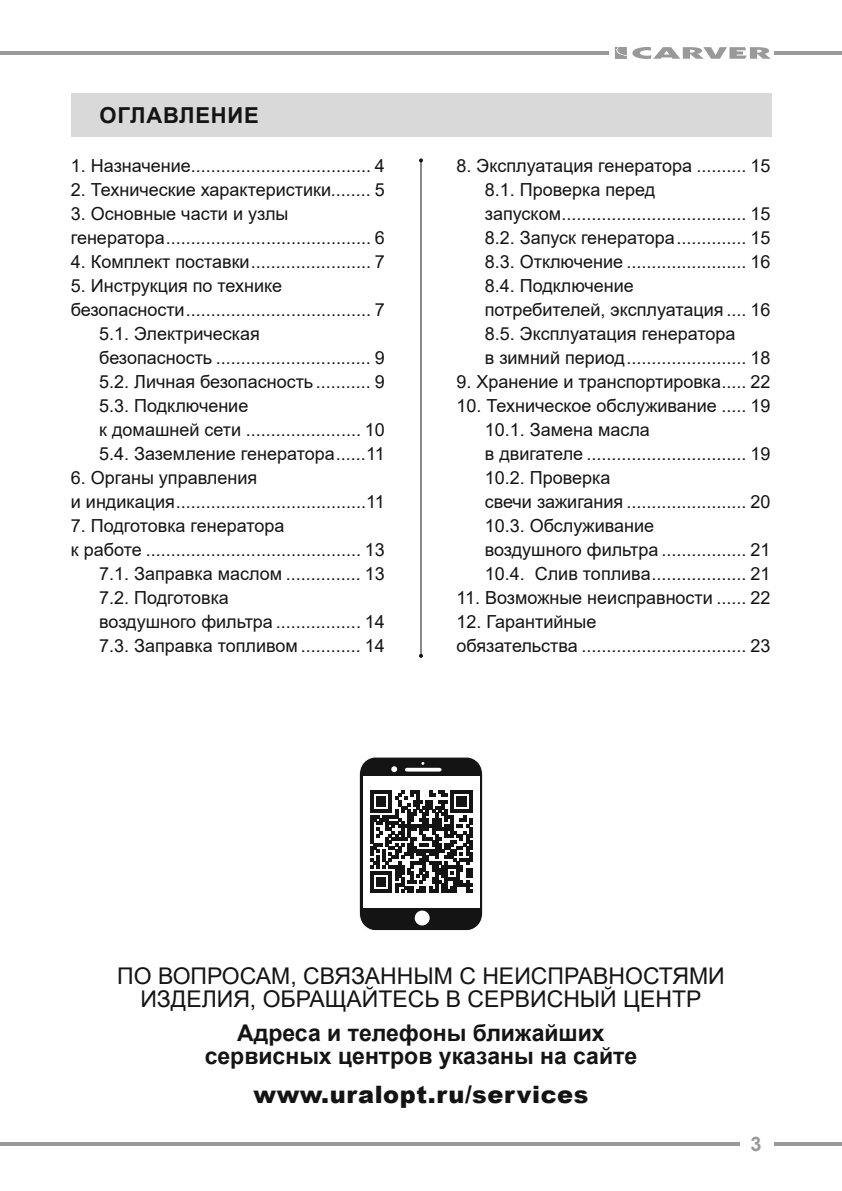
<style>
.page{position:relative;width:842px;height:1191px;background:#fff}
.page>*{position:absolute;margin:0;border:0;box-sizing:border-box;transform-origin:0 0}
.t1{font:900 24px "Arial";letter-spacing:.025em;color:#131413}
.t2{font:23px/22.8px "Arial";color:#131413;text-align:center}
.t3{font:700 23px/22.8px "Arial";color:#131413;text-align:center}
.t4{font:700 22px "Arial";letter-spacing:.035em;color:#131413}
.t5{font:700 20px "Arial";color:#999}
.t6{font:18px/24px "Arial";color:#131413}
</style>
<div class="page">
<hr style="left:0;top:1142px;width:740px;height:3px;background:#999">
<hr style="left:0;top:51px;width:608px;height:4px;background:#999">
<svg style="left:774px;top:1142px;width:68px;height:3px"></svg>
<hr style="left:774px;top:51px;width:68px;height:4px;background:#999">
<svg style="left:615px;top:47px;width:156px;height:12px"></svg>
<div style="left:71px;top:94px;width:700px;height:43px;background:#d9d9d9"></div>
<svg style="left:359px;top:757px;width:124px;height:174px"></svg>
<hr style="left:420px;top:160px;width:1px;height:496px;background:#131413">
<svg style="left:419px;top:158px;width:4px;height:4px"></svg>
<svg style="left:419px;top:654px;width:4px;height:4px"></svg>
<p class="t4" style="left:100px;top:100px;width:161px">ОГЛАВЛЕНИЕ</p>
<p class="t6" style="left:71px;top:153px;width:315px">1. Назначение.................................... 4</p>
<p class="t6" style="left:71px;top:177px;width:315px">2. Технические характеристики........ 5</p>
<p class="t6" style="left:71px;top:201px;width:315px">3. Основные части и узлы генератора......................................... 6</p>
<p class="t6" style="left:71px;top:249px;width:315px">4. Комплект поставки........................ 7</p>
<p class="t6" style="left:71px;top:273px;width:213px">5. Инструкция по технике</p>
<p class="t6" style="left:71px;top:297px;width:315px">безопасности..................................... 7</p>
<p class="t6" style="left:99px;top:321px;width:162px">5.1. Электрическая</p>
<p class="t6" style="left:99px;top:345px;width:287px">безопасность ............................... 9</p>
<p class="t6" style="left:99px;top:369px;width:287px">5.2. Личная безопасность ........... 9</p>
<p class="t6" style="left:99px;top:393px;width:151px">5.3. Подключение</p>
<p class="t6" style="left:99px;top:417px;width:287px">к домашней сети ....................... 10</p>
<p class="t6" style="left:99px;top:441px;width:287px">5.4. Заземление генератора......11</p>
<p class="t6" style="left:71px;top:465px;width:315px">6. Органы управления<br>и индикация......................................11</p>
<p class="t6" style="left:71px;top:513px;width:215px">7. Подготовка генератора</p>
<p class="t6" style="left:71px;top:537px;width:315px">к работе ........................................... 13</p>
<p class="t6" style="left:99px;top:561px;width:287px">7.1. Заправка маслом ............... 13</p>
<p class="t6" style="left:99px;top:585px;width:131px">7.2. Подготовка</p>
<p class="t6" style="left:99px;top:609px;width:287px">воздушного фильтра ................. 14</p>
<p class="t6" style="left:99px;top:633px;width:287px">7.3. Заправка топливом ............ 14</p>
<p class="t6" style="left:485px;top:153px;width:287px;text-indent:-28px">8. Эксплуатация генератора .......... 15<br>8.1. Проверка перед запуском..................................... 15<br>8.2. Запуск генератора.............. 15<br>8.3. Отключение ........................ 16<br>8.4. Подключение<br>потребителей, эксплуатация .... 16<br>8.5. Эксплуатация генератора<br>в зимний период........................ 18</p>
<p class="t6" style="left:456px;top:369px;width:315px">9. Хранение и транспортировка..... 22</p>
<p class="t6" style="left:485px;top:393px;width:287px;text-indent:-28px">10. Техническое обслуживание ..... 19<br>10.1. Замена масла<br>в двигателе ................................ 19<br>10.2. Проверка<br>свечи зажигания ........................ 20<br>10.3. Обслуживание<br>воздушного фильтра ................. 21<br>10.4. Слив топлива................... 21</p>
<p class="t6" style="left:456px;top:585px;width:315px">11. Возможные неисправности ...... 22</p>
<p class="t6" style="left:456px;top:609px;width:315px">12. Гарантийные<br>обязательства ................................. 23</p>
<p class="t2" style="left:117px;top:964px;width:609px">ПО ВОПРОСАМ, СВЯЗАННЫМ С НЕИСПРАВНОСТЯМИ<br>ИЗДЕЛИЯ, ОБРАЩАЙТЕСЬ В СЕРВИСНЫЙ ЦЕНТР</p>
<p class="t3" style="left:205px;top:1021px;width:434px">Адреса и телефоны ближайших сервисных центров указаны на сайте</p>
<h1 class="t1" style="left:253px;top:1077px;width:337px">www.uralopt.ru/services</h1>
<p class="t5" style="left:750px;top:1129px;width:13px">3</p>
</div>
